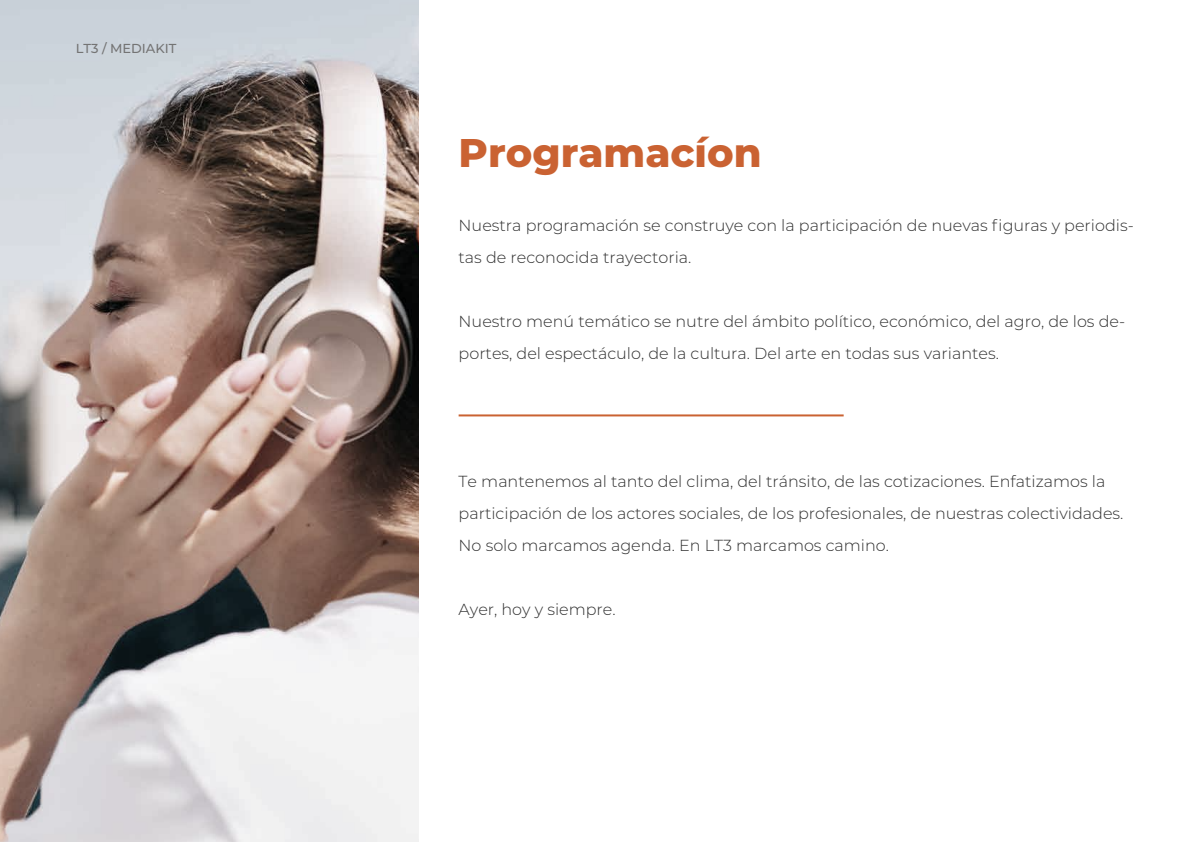
<style>
.page{position:relative;width:1191px;height:842px;background:#fff}
.page>*{position:absolute;margin:0;border:0;box-sizing:border-box;transform-origin:0 0}
.t1{font:800 40px "Montserrat";color:#ca6232}
.t2{font:300 16px/32px "Montserrat";color:#2f2f2f}
.t3{font:500 13px "Montserrat";color:#747474}
</style>
<div class="page">
<hr style="left:458px;top:414px;width:385px;height:2px;background:#ca6232">
<svg style="left:0;top:0;width:418px;height:842px"></svg>
<p class="t3" style="left:76px;top:39px;width:102px">LT3 / MEDIAKIT</p>
<h1 class="t1" style="left:458px;top:123px;width:304px">Programacíon</h1>
<p class="t2" style="left:458px;top:208px;width:676px">Nuestra programación se construye con la participación de nuevas figuras y periodis&shy;tas de reconocida trayectoria.</p>
<p class="t2" style="left:458px;top:304px;width:668px">Nuestro menú temático se nutre del ámbito político, económico, del agro, de los de&shy;portes, del espectáculo, de la cultura. Del arte en todas sus variantes.</p>
<p class="t2" style="left:458px;top:464px;width:666px">Te mantenemos al tanto del clima, del tránsito, de las cotizaciones. Enfatizamos la participación de los actores sociales, de los profesionales, de nuestras colectividades.<br>No solo marcamos agenda. En LT3 marcamos camino.</p>
<p class="t2" style="left:458px;top:592px;width:158px">Ayer, hoy y siempre.</p>
</div>
